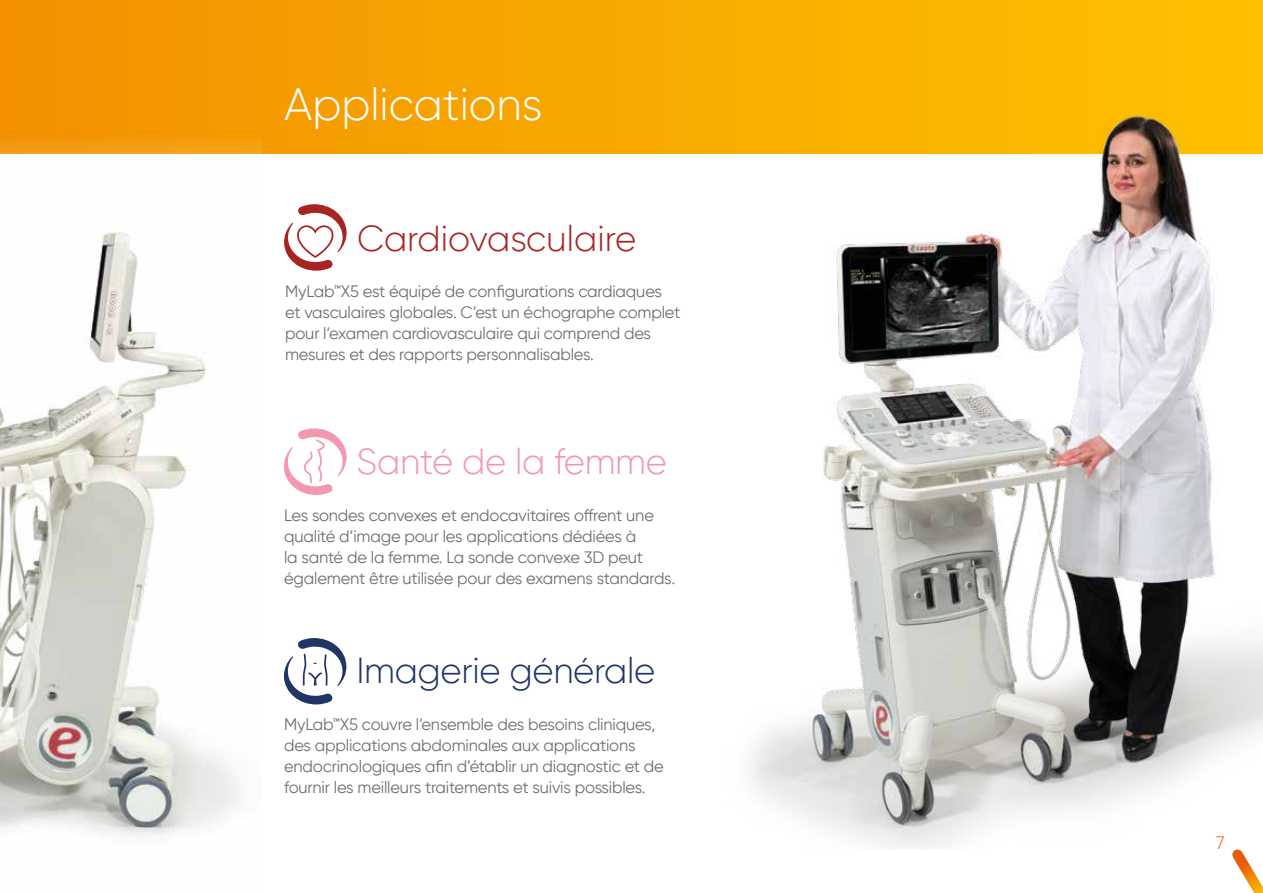
<style>
.page{position:relative;width:1263px;height:893px;background:#fff}
.page>*{position:absolute;margin:0;border:0;box-sizing:border-box;transform-origin:0 0}
.t1{font:300 45px "Gilroy";color:#fff}
.t2{font:300 36px "Gilroy";letter-spacing:-.01em;color:#213564}
.t3{font:300 36px "Gilroy";color:#a82422}
.t4{font:300 36px "Gilroy";letter-spacing:-.01em;color:#f299b1}
.t5{font:300 18px "Gilroy";color:#ea5b0b}
.t6{font:16.5px/21px "Gilroy";letter-spacing:-.01em;color:#706f6f}
</style>
<div class="page">
<svg style="left:261px;top:0;width:1002px;height:153px;background:#f7a900"></svg>
<svg style="left:1232px;top:849px;width:31px;height:44px"></svg>
<img style="left:727px;top:49px;width:536px;height:800px">
<img style="left:0;top:0;width:261px;height:836px">
<svg style="left:284px;top:204px;width:63px;height:67px"></svg>
<svg style="left:284px;top:428px;width:63px;height:67px"></svg>
<svg style="left:283px;top:638px;width:64px;height:67px"></svg>
<h1 class="t1" style="left:284px;top:77px;width:260px">Applications</h1>
<h2 class="t3" style="left:357px;top:216px;width:281px">Cardiovasculaire</h2>
<p class="t6" style="left:285px;top:281px;width:397px">MyLab™X5 est équipé de configurations cardiaques et vasculaires globales. C’est un échographe complet pour l’examen cardiovasculaire qui comprend des mesures et des rapports personnalisables.</p>
<h2 class="t4" style="left:356px;top:440px;width:312px">Santé de la femme</h2>
<p class="t6" style="left:284px;top:504px;width:393px">Les sondes convexes et endocavitaires offrent une qualité d’image pour les applications dédiées à<br>la santé de la femme. La sonde convexe 3D peut également être utilisée pour des examens standards.</p>
<h2 class="t2" style="left:356px;top:649px;width:300px">Imagerie générale</h2>
<p class="t6" style="left:284px;top:713px;width:381px">MyLab™X5 couvre l’ensemble des besoins cliniques, des applications abdominales aux applications endocrinologiques afin d’établir un diagnostic et de fournir les meilleurs traitements et suivis possibles.</p>
<p class="t5" style="left:1216px;top:831px;width:10px">7</p>
</div>
